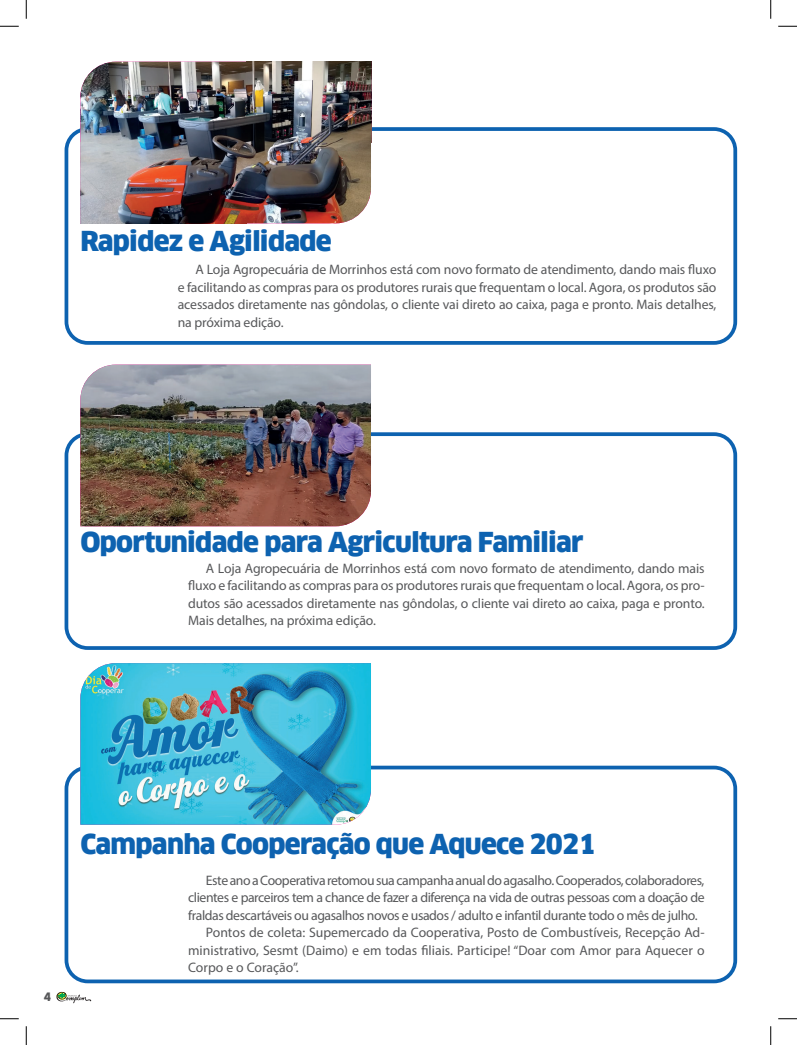
<style>
.page{position:relative;width:797px;height:1045px;background:#fff}
.page>*{position:absolute;margin:0;border:0;box-sizing:border-box;transform-origin:0 0}
.t1{font:900 26.88px "Clan Pro";letter-spacing:-.025em;color:#0d62b0}
.t2{font:13.75px/17.5px "Myriad Pro";letter-spacing:-.02em;color:#57585a;text-align:justify}
.t3{font:13.75px "Myriad Pro";color:#57585a}
.t4{font:900 11.38px "Clan Pro";color:#57585a}
</style>
<div class="page">
<svg style="left:56px;top:991px;width:35px;height:12px"></svg>
<svg style="left:65px;top:127px;width:672px;height:218px"></svg>
<svg style="left:65px;top:432px;width:672px;height:218px"></svg>
<div style="left:65px;top:765px;width:672px;height:218px;border:4px solid #0d62b0;border-radius:21px"></div>
<img style="left:80px;top:663px;width:291px;height:161px">
<img style="left:80px;top:365px;width:291px;height:161px">
<img style="left:80px;top:62px;width:291px;height:161px">
<svg style="left:0;top:25px;width:19px;height:2px"></svg>
<svg style="left:778px;top:25px;width:19px;height:2px"></svg>
<svg style="left:0;top:1018px;width:19px;height:1px"></svg>
<svg style="left:778px;top:1018px;width:19px;height:1px"></svg>
<svg style="left:25px;top:0;width:2px;height:19px"></svg>
<svg style="left:25px;top:1026px;width:2px;height:19px"></svg>
<svg style="left:770px;top:0;width:1px;height:19px"></svg>
<svg style="left:770px;top:1026px;width:1px;height:19px"></svg>
<h1 class="t1" style="left:80px;top:225px;width:253px">Rapidez e Agilidade</h1>
<p class="t2" style="left:178px;top:260px;width:540px;text-indent:18px">A Loja Agropecuária de Morrinhos está com novo formato de atendimento, dando mais fluxo e facilitando as compras para os produtores rurais que frequentam o local. Agora, os produtos são acessados diretamente nas gôndolas, o cliente vai direto ao caixa, paga e pronto. Mais detalhes, na próxima edição.</p>
<h1 class="t1" style="left:80px;top:525px;width:505px">Oportunidade para Agricultura Familiar</h1>
<p class="t2" style="left:188px;top:559px;width:518px;text-indent:18px">A Loja Agropecuária de Morrinhos está com novo formato de atendimento, dando mais fluxo e facilitando as compras para os produtores rurais que frequentam o local. Agora, os pro&shy;dutos são acessados diretamente nas gôndolas, o cliente vai direto ao caixa, paga e pronto.<br>Mais detalhes, na próxima edição.</p>
<p class="t4" style="left:44px;top:990px;width:9px">4</p>
<h1 class="t1" style="left:80px;top:828px;width:517px">Campanha Cooperação que Aquece 2021</h1>
<p class="t2" style="left:206px;top:871px;width:500px">Este ano a Cooperativa retomou sua campanha anual do agasalho. Cooperados, colaboradores,</p>
<p class="t2" style="left:188px;top:888px;width:518px">clientes e parceiros tem a chance de fazer a diferença na vida de outras pessoas com a doação de</p>
<p class="t2" style="left:188px;top:906px;width:511px">fraldas descartáveis ou agasalhos novos e usados / adulto e infantil durante todo o mês de julho.</p>
<p class="t3" style="left:206px;top:924px;width:500px">Pontos de coleta: Supemercado da Cooperativa, Posto de Combustíveis, Recepção Ad-</p>
<p class="t3" style="left:188px;top:941px;width:518px">ministrativo, Sesmt (Daimo) e em todas filiais. Participe! “Doar com Amor para Aquecer o</p>
<p class="t3" style="left:188px;top:959px;width:112px">Corpo e o Coração”.</p>
</div>
